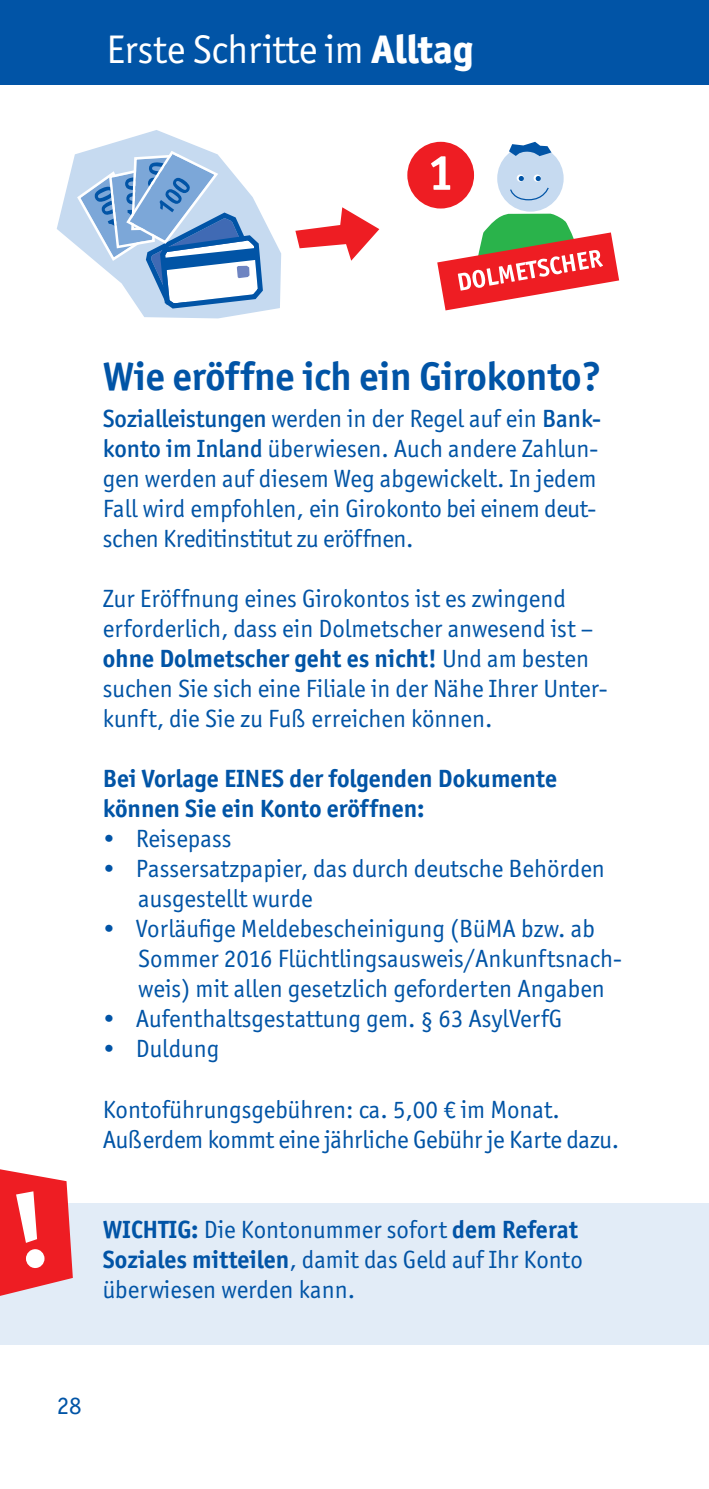
<style>
.page{position:relative;width:709px;height:1489px;background:#fff}
.page>*{position:absolute;margin:0;border:0;box-sizing:border-box;transform-origin:0 0}
.t1{font:700 50px "Officina Sans ITC Std";color:#fff}
.t2{font:700 40px "Officina Sans ITC Std";letter-spacing:-.005em;color:#0154a6}
.t3{font:40px "Officina Sans ITC Std";letter-spacing:-.01em;color:#fff}
.t4{font:25px/30px "Officina Sans ITC Std";color:#0154a6}
.t5{font:700 25px/30px "Officina Sans ITC Std";color:#0154a6}
.s1{font-weight:800}
.s2{font-weight:500}
.s3{font-weight:700}
</style>
<div class="page">
<div style="left:0;top:1202px;width:709px;height:142px;background:#e2ecf7"></div>
<svg style="left:0;top:1169px;width:73px;height:127px"></svg>
<div style="left:26px;top:1249px;width:18px;height:18px;background:#fff;border-radius:50%"></div>
<div style="left:0;top:0;width:709px;height:85px;background:#0154a6"></div>
<svg style="left:57px;top:130px;width:224px;height:188px"></svg>
<div style="left:497px;top:145px;width:66px;height:67px;background:#c6daf0;border-radius:50%"></div>
<svg style="left:510px;top:187px;width:39px;height:14px"></svg>
<svg style="left:509px;top:142px;width:42px;height:14px"></svg>
<svg style="left:516px;top:174px;width:8px;height:8px"></svg>
<svg style="left:518px;top:176px;width:6px;height:5px"></svg>
<svg style="left:533px;top:174px;width:8px;height:8px"></svg>
<svg style="left:535px;top:176px;width:6px;height:5px"></svg>
<svg style="left:437px;top:213px;width:182px;height:97px"></svg>
<div style="left:407px;top:142px;width:67px;height:66px;background:#ee1d23;border-radius:50%"></div>
<svg style="left:295px;top:207px;width:84px;height:54px"></svg>
<h2 class="t3" style="left:106px;top:36px;width:369px">Erste Schritte im <span class="s1">Alltag</span></h2>
<h1 class="t1" style="left:428px;top:155px;width:28px">1</h1>
<h2 class="t2" style="left:103px;top:362px;width:500px">Wie eröffne ich ein Girokonto?</h2>
<p class="t4" style="left:103px;top:406px;width:500px"><span class="s2">Sozialleistungen</span> werden in der Regel auf ein <span class="s2">Bank&shy;konto im inland</span> überwiesen. Auch andere Zahlun&shy;gen werden auf diesem Weg abgewickelt. In jedem Fall wird empfohlen, ein Girokonto bei einem deut&shy;schen Kreditinstitut zu eröffnen.</p>
<p class="t4" style="left:103px;top:586px;width:506px">Zur Eröffnung eines Girokontos ist es zwingend erforderlich, dass ein Dolmetscher anwesend ist – <span class="s3">ohne Dolmetscher geht es nicht!</span> Und am besten suchen Sie sich eine Filiale in der Nähe Ihrer Unter&shy;kunft, die Sie zu Fuß erreichen können.</p>
<p class="t5" style="left:103px;top:766px;width:456px">Bei Vorlage EINES der folgenden Dokumente können Sie ein Konto eröffnen:</p>
<p class="t4" style="left:103px;top:826px;width:130px">• Reisepass</p>
<p class="t4" style="left:138px;top:856px;width:468px;text-indent:-35px">• Passersatzpapier, das durch deutsche Behörden ausgestellt wurde</p>
<p class="t4" style="left:138px;top:916px;width:485px;text-indent:-35px">• Vorläufige Meldebescheinigung (BüMA bzw. ab<br>Sommer 2016 Flüchtlingsausweis/Ankunftsnach&shy;weis) mit allen gesetzlich geforderten Angaben</p>
<p class="t4" style="left:103px;top:1006px;width:461px">• Aufenthaltsgestattung gem. § 63 AsylVerfG</p>
<p class="t4" style="left:103px;top:1036px;width:118px">• Duldung</p>
<p class="t4" style="left:103px;top:1096px;width:518px">Kontoführungsgebühren: ca. 5,00 € im Monat.<br>Außerdem kommt eine jährliche Gebühr je Karte dazu.</p>
<p class="t4" style="left:103px;top:1216px;width:481px"><span class="s3">WICHTIG:</span> Die Kontonummer sofort <span class="s3">dem Referat<br>Soziales mitteilen</span>, damit das Geld auf Ihr Konto überwiesen werden kann.</p>
<p class="t4" style="left:57px;top:1392px;width:27px">28</p>
</div>
